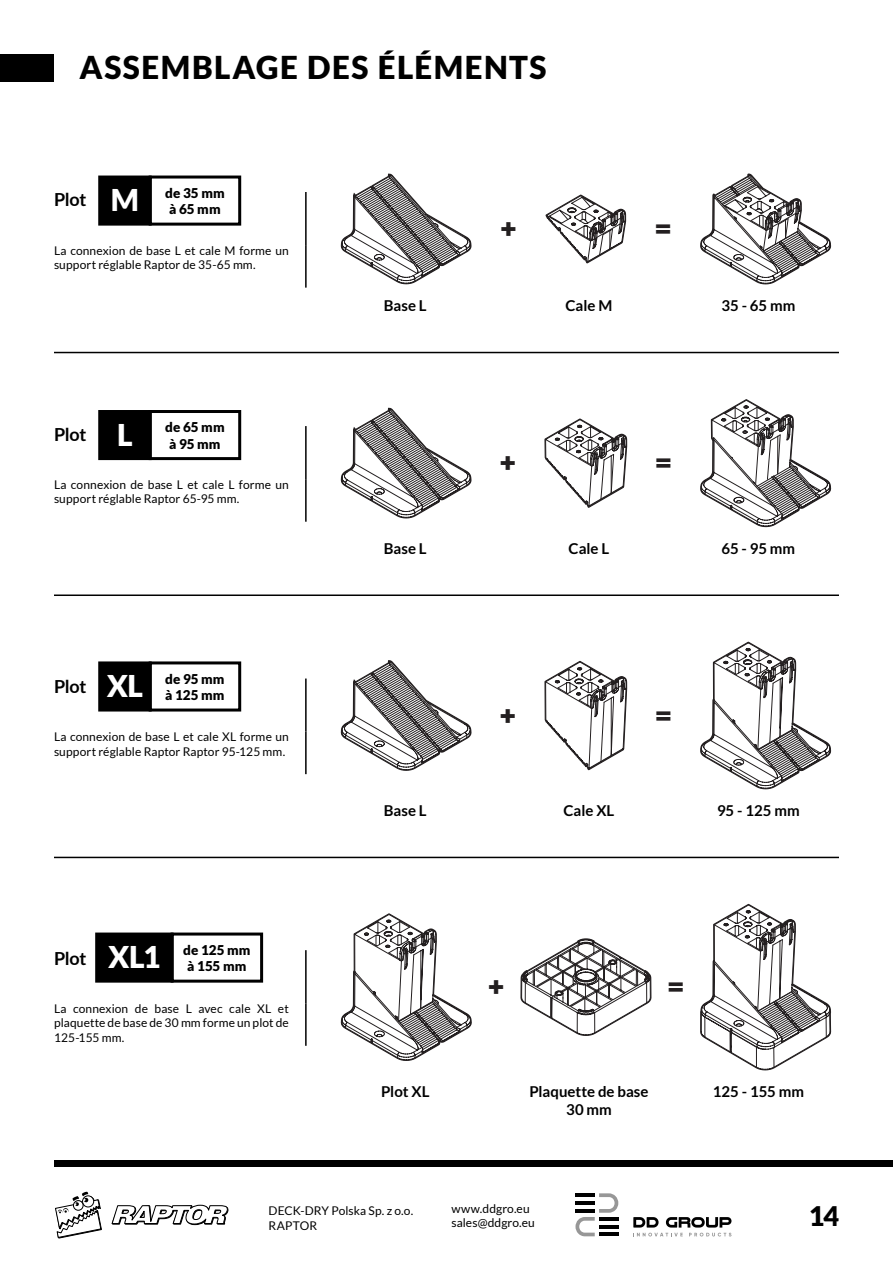
<style>
.page{position:relative;width:893px;height:1263px;background:#fff}
.page>*{position:absolute;margin:0;border:0;box-sizing:border-box;transform-origin:0 0}
.t1{font:800 32.25px "Futura PT";color:#231f20}
.t2{font:900 31.5px "Lato";letter-spacing:.05em;color:#000}
.t3{font:900 30px "Lato";color:#fff}
.t4{font:900 27px "Lato";color:#000}
.t5{font:700 18px "Lato";letter-spacing:-.015em;color:#000}
.t6{font:700 15px/18px "Lato";color:#000;text-align:center}
.t7{font:900 13.5px/16.2px "Lato";letter-spacing:.005em;color:#000}
.t8{font:12px/14.4px "Lato";letter-spacing:.01em;color:#000}
</style>
<div class="page">
<div style="left:54px;top:1160px;width:839px;height:7px;background:#000"></div>
<div style="left:0;top:54px;width:54px;height:27px;background:#000"></div>
<svg style="left:633px;top:1217px;width:26px;height:10px"></svg>
<svg style="left:666px;top:1217px;width:65px;height:10px"></svg>
<svg style="left:633px;top:1233px;width:50px;height:3px"></svg>
<svg style="left:689px;top:1233px;width:42px;height:3px"></svg>
<svg style="left:575px;top:1193px;width:43px;height:43px"></svg>
<svg style="left:111px;top:1204px;width:118px;height:22px"></svg>
<svg style="left:55px;top:1192px;width:47px;height:47px"></svg>
<hr style="left:54px;top:857px;width:785px;height:1px;background:#000">
<hr style="left:305px;top:732px;width:2px;height:42px;background:#000">
<hr style="left:305px;top:678px;width:2px;height:54px;background:#000">
<svg style="left:341px;top:660px;width:130px;height:111px"></svg>
<svg style="left:544px;top:661px;width:83px;height:109px"></svg>
<svg style="left:700px;top:642px;width:131px;height:147px"></svg>
<div style="left:100px;top:663px;width:50px;height:47px;background:#000"></div>
<div style="left:98px;top:661px;width:54px;height:50px;border:3px solid #000"></div>
<div style="left:149px;top:661px;width:92px;height:50px;border:3px solid #000"></div>
<hr style="left:305px;top:950px;width:2px;height:53px;background:#000">
<hr style="left:305px;top:1003px;width:2px;height:43px;background:#000">
<svg style="left:700px;top:904px;width:131px;height:166px"></svg>
<svg style="left:520px;top:938px;width:131px;height:98px"></svg>
<svg style="left:341px;top:913px;width:131px;height:148px"></svg>
<div style="left:97px;top:934px;width:75px;height:47px;background:#000"></div>
<div style="left:95px;top:932px;width:79px;height:51px;border:3px solid #000"></div>
<div style="left:171px;top:932px;width:92px;height:51px;border:3px solid #000"></div>
<hr style="left:54px;top:352px;width:785px;height:1px;background:#000">
<hr style="left:54px;top:594px;width:785px;height:2px;background:#000">
<hr style="left:305px;top:192px;width:2px;height:53px;background:#000">
<hr style="left:305px;top:245px;width:2px;height:43px;background:#000">
<svg style="left:545px;top:195px;width:81px;height:68px"></svg>
<svg style="left:341px;top:174px;width:130px;height:110px"></svg>
<svg style="left:700px;top:174px;width:131px;height:110px"></svg>
<div style="left:100px;top:177px;width:50px;height:47px;background:#000"></div>
<div style="left:98px;top:176px;width:54px;height:50px;border:3px solid #000"></div>
<div style="left:149px;top:176px;width:92px;height:50px;border:3px solid #000"></div>
<hr style="left:305px;top:426px;width:2px;height:53px;background:#000">
<hr style="left:305px;top:479px;width:2px;height:43px;background:#000">
<svg style="left:544px;top:418px;width:83px;height:90px"></svg>
<svg style="left:700px;top:399px;width:131px;height:128px"></svg>
<svg style="left:341px;top:408px;width:130px;height:110px"></svg>
<div style="left:100px;top:411px;width:50px;height:48px;background:#000"></div>
<div style="left:98px;top:410px;width:54px;height:50px;border:3px solid #000"></div>
<div style="left:149px;top:410px;width:92px;height:50px;border:3px solid #000"></div>
<h2 class="t2" style="left:80px;top:49px;width:468px">ASSEMBLAGE DES ÉLÉMENTS</h2>
<h3 class="t3" style="left:111px;top:183px;width:30px">M</h3>
<p class="t7" style="left:165px;top:185px;width:61px;text-align:center">de 35 mm à 65 mm</p>
<h3 class="t5" style="left:54px;top:190px;width:34px">Plot</h3>
<p class="t8" style="left:54px;top:243px;width:236px">La connexion de base L et cale M forme un support réglable Raptor de 35-65 mm.</p>
<h3 class="t3" style="left:117px;top:417px;width:17px">L</h3>
<p class="t7" style="left:165px;top:419px;width:61px">de 65 mm à 95 mm</p>
<h3 class="t5" style="left:54px;top:424px;width:34px">Plot</h3>
<p class="t8" style="left:54px;top:477px;width:236px">La connexion de base L et cale L forme un support réglable Raptor 65-95 mm.</p>
<h3 class="t3" style="left:107px;top:668px;width:38px">XL</h3>
<p class="t7" style="left:165px;top:670px;width:61px">de 95 mm à 125 mm</p>
<h3 class="t5" style="left:54px;top:676px;width:34px">Plot</h3>
<p class="t8" style="left:54px;top:730px;width:236px">La connexion de base L et cale XL forme un support réglable Raptor Raptor 95-125 mm.</p>
<h3 class="t3" style="left:108px;top:940px;width:54px">XL1</h3>
<p class="t7" style="left:183px;top:941px;width:69px;text-align:center">de 125 mm à 155 mm</p>
<h3 class="t5" style="left:54px;top:948px;width:34px">Plot</h3>
<p class="t8" style="left:54px;top:1001px;width:236px;text-align:justify">La connexion de base L avec cale XL et plaquette de base de 30 mm forme un plot de 125-155 mm.</p>
<h1 class="t1" style="left:500px;top:209px;width:18px">+</h1>
<h1 class="t1" style="left:655px;top:209px;width:18px">=</h1>
<p class="t6" style="left:384px;top:296px;width:44px">Base L</p>
<p class="t6" style="left:565px;top:296px;width:48px">Cale M</p>
<p class="t6" style="left:721px;top:296px;width:75px">35 - 65 mm</p>
<h1 class="t1" style="left:500px;top:443px;width:18px">+</h1>
<h1 class="t1" style="left:656px;top:443px;width:18px">=</h1>
<p class="t6" style="left:384px;top:539px;width:44px">Base L</p>
<p class="t6" style="left:569px;top:539px;width:42px">Cale L</p>
<p class="t6" style="left:721px;top:539px;width:75px">65 - 95 mm</p>
<h1 class="t1" style="left:500px;top:695px;width:18px">+</h1>
<h1 class="t1" style="left:656px;top:695px;width:18px">=</h1>
<p class="t6" style="left:384px;top:801px;width:44px">Base L</p>
<p class="t6" style="left:563px;top:801px;width:52px">Cale XL</p>
<p class="t6" style="left:717px;top:801px;width:84px">95 - 125 mm</p>
<h1 class="t1" style="left:488px;top:967px;width:18px">+</h1>
<h1 class="t1" style="left:668px;top:967px;width:18px">=</h1>
<p class="t6" style="left:381px;top:1082px;width:50px">Plot XL</p>
<p class="t6" style="left:713px;top:1082px;width:93px">125 - 155 mm</p>
<p class="t6" style="left:529px;top:1082px;width:121px">Plaquette de base<br>30 mm</p>
<p class="t8" style="left:268px;top:1203px;width:146px">DECK-DRY Polska Sp. z o.o.<br>RAPTOR</p>
<p class="t8" style="left:451px;top:1201px;width:85px">www.ddgro.eu sales@ddgro.eu</p>
<h3 class="t4" style="left:809px;top:1200px;width:32px">14</h3>
</div>
